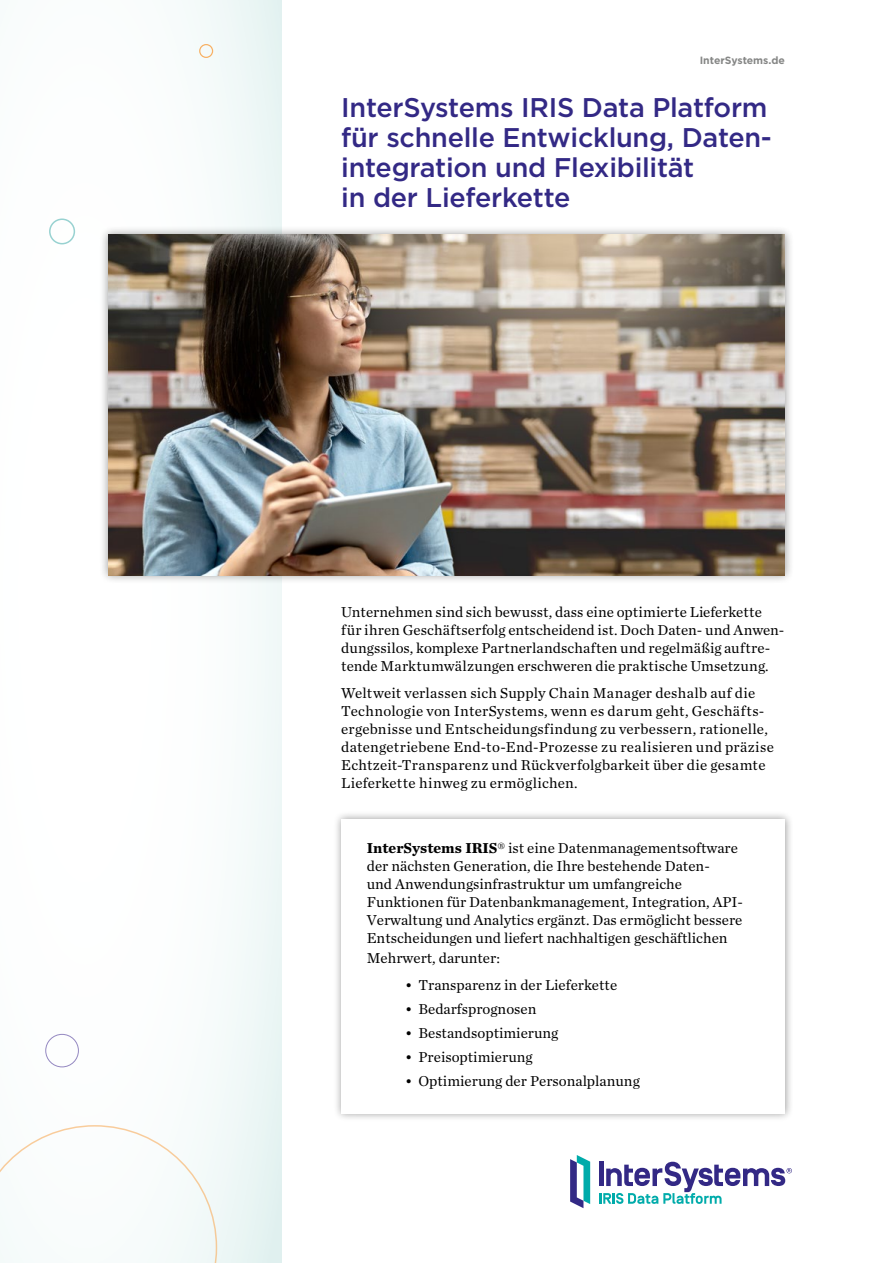
<style>
.page{position:relative;width:893px;height:1263px;background:#fff}
.page>*{position:absolute;margin:0;border:0;box-sizing:border-box;transform-origin:0 0}
.t1{font:500 27px/30px "Gotham";letter-spacing:-.01em;color:#332985}
.t2{font:15px/18px "Chronicle Text G1";color:#000}
.t3{font:15px/18px "Chronicle Text G1";letter-spacing:.02em;color:#000}
.t4{font:700 10.5px "Gotham";color:#868786}
.s1{font-family:"Chronicle Text G2";font-weight:700}
</style>
<div class="page">
<div style="left:333px;top:810px;width:460px;height:311px;background:#000;opacity:.4"></div>
<div style="left:341px;top:819px;width:444px;height:294px;background:#fff"></div>
<div style="left:0;top:0;width:282px;height:1263px;background:linear-gradient(to right,#fff,#f2f9f8)"></div>
<div style="left:45px;top:1034px;width:34px;height:33px;border:1px solid #9488c1;border-radius:50%"></div>
<div style="left:49px;top:218px;width:26px;height:26px;border:2px solid #98d2d1;border-radius:50%"></div>
<div style="left:199px;top:44px;width:14px;height:14px;border:1px solid #f8b165;border-radius:50%"></div>
<svg style="left:0;top:1125px;width:217px;height:138px"></svg>
<svg style="left:570px;top:1155px;width:20px;height:53px"></svg>
<svg style="left:599px;top:1162px;width:193px;height:42px"></svg>
<div style="left:99px;top:225px;width:695px;height:359px;background:#000;opacity:.4"></div>
<img style="left:108px;top:235px;width:677px;height:340px">
<p class="t4" style="left:700px;top:54px;width:87px">InterSystems.de</p>
<h1 class="t1" style="left:341px;top:92px;width:432px">InterSystems IRIS Data Platform für schnelle Entwicklung, Daten&shy;integration und Flexibilität<br>in der Lieferkette</h1>
<p class="t2" style="left:341px;top:602px;width:445px">Unternehmen sind sich bewusst, dass eine optimierte Lieferkette für ihren Geschäftserfolg entscheidend ist. Doch Daten- und Anwen&shy;dungssilos, komplexe Partnerlandschaften und regelmäßig auftre&shy;tende Marktumwälzungen erschweren die praktische Umsetzung.</p>
<p class="t3" style="left:341px;top:683px;width:434px">Weltweit verlassen sich Supply Chain Manager deshalb auf die Technologie von InterSystems, wenn es darum geht, Geschäfts&shy;ergebnisse und Entscheidungsfindung zu verbessern, rationelle, datengetriebene End-to-End-Prozesse zu realisieren und präzise Echtzeit-Transparenz und Rückverfolgbarkeit über die gesamte Lieferkette hinweg zu ermöglichen.</p>
<p class="t2" style="left:367px;top:838px;width:378px"><span class="s1">InterSystems IRIS</span>® ist eine Datenmanagementsoftware der nächsten Generation, die Ihre bestehende Daten-<br>und Anwendungsinfrastruktur um umfangreiche Funktionen für Datenbankmanagement, Integration, API-Verwaltung und Analytics ergänzt. Das ermöglicht bessere Entscheidungen und liefert nachhaltigen geschäftlichen</p>
<p class="t2" style="left:367px;top:948px;width:135px">Mehrwert, darunter:</p>
<p class="t2" style="left:405px;top:975px;width:214px">• Transparenz in der Lieferkette</p>
<p class="t2" style="left:405px;top:999px;width:133px">• Bedarfsprognosen</p>
<p class="t2" style="left:405px;top:1023px;width:155px">• Bestandsoptimierung</p>
<p class="t2" style="left:405px;top:1047px;width:129px">• Preisoptimierung</p>
<p class="t2" style="left:405px;top:1071px;width:236px">• Optimierung der Personalplanung</p>
</div>
